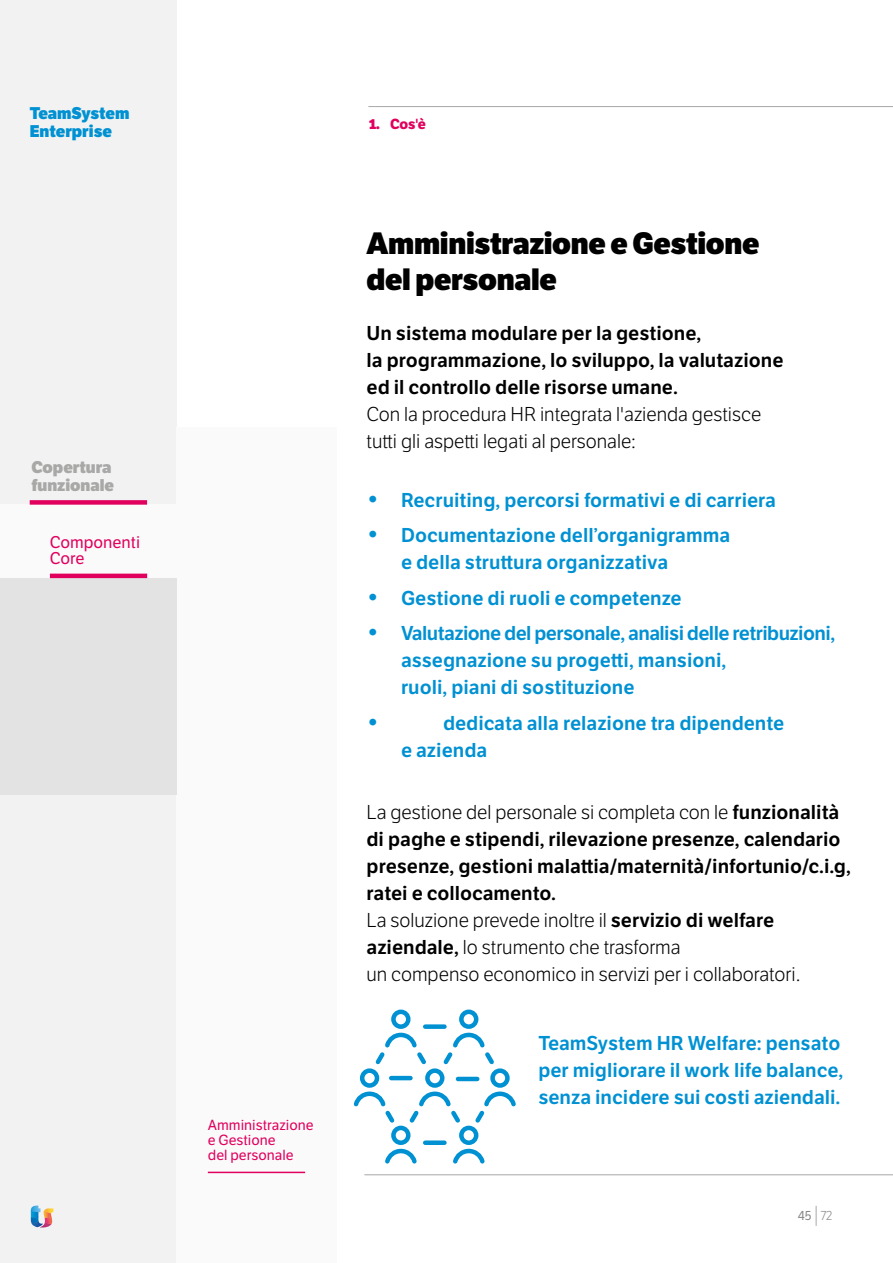
<style>
.page{position:relative;width:893px;height:1263px;background:#fff}
.page>*{position:absolute;margin:0;border:0;box-sizing:border-box;transform-origin:0 0}
.t1{font:800 30px/36px "LFT Etica";letter-spacing:-.01em;color:#000}
.t2{font:600 25.5px "LFT Etica";color:#0091d3}
.t3{font:600 19.5px/27px "LFT Etica";color:#000}
.t4{font:600 19.5px/27px "LFT Etica";color:#0091d3}
.t5{font:300 19.5px/27px "LFT Etica";color:#000}
.t6{font:800 16.5px/18px "LFT Etica";color:#0091d3}
.t7{font:800 16.5px/17.2px "LFT Etica";color:#a8a8a7}
.t8{font:16.5px/16.5px "LFT Etica";color:#e1005e}
.t9{font:14.25px/15px "LFT Etica";color:#e1005e}
.t10{font:700 14.25px "LFT Etica";color:#e1005e}
.t11{font:12.75px "LFT Etica";color:#878787}
.s1{font-weight:800}
.s2{font-size:25.5px}
.s3{font-weight:300}
</style>
<div class="page">
<svg style="left:816px;top:1206px;width:1px;height:20px"></svg>
<div style="left:0;top:0;width:177px;height:1263px;background:#f2f2f2"></div>
<div style="left:177px;top:428px;width:160px;height:835px;background:#fafafa"></div>
<hr style="left:364px;top:1174px;width:529px;height:1px;background:#a8a8a7">
<svg style="left:353px;top:1009px;width:163px;height:155px"></svg>
<svg style="left:31px;top:1205px;width:22px;height:22px"></svg>
<hr style="left:208px;top:1172px;width:97px;height:1px;background:#e1005e">
<hr style="left:368px;top:106px;width:525px;height:1px;background:#a8a8a7">
<div style="left:0;top:578px;width:177px;height:216px;background:#e3e3e3"></div>
<div style="left:0;top:505px;width:177px;height:73px;background:#fafafa"></div>
<hr style="left:50px;top:574px;width:97px;height:4px;background:#e1005e">
<div style="left:30px;top:500px;width:117px;height:5px;background:#e1005e"></div>
<p class="t6" style="left:30px;top:105px;width:101px">TeamSystem<br>Enterprise</p>
<p class="t7" style="left:32px;top:459px;width:84px">Copertura funzionale</p>
<p class="t8" style="left:50px;top:534px;width:92px">Componenti<br>Core</p>
<p class="t9" style="left:208px;top:1118px;width:107px">Amministrazione e Gestione<br>del personale</p>
<p class="t10" style="left:369px;top:116px;width:59px"><span class="s1">1.</span> Cos'è</p>
<h1 class="t1" style="left:367px;top:226px;width:394px">Amministrazione e Gestione del personale</h1>
<p class="t3" style="left:367px;top:320px;width:418px">Un sistema modulare per la gestione,<br>la programmazione, lo sviluppo, la valutazione ed il controllo delle risorse umane.</p>
<p class="t5" style="left:367px;top:402px;width:396px">Con la procedura HR integrata l'azienda gestisce tutti gli aspetti legati al personale:</p>
<p class="t4" style="left:367px;top:487px;width:411px"><span class="s2">•</span> Recruiting, percorsi formativi e di carriera</p>
<p class="t4" style="left:401px;top:522px;width:331px;text-indent:-34px"><span class="s2">•</span> Documentazione dell’organigramma e della struttura organizzativa</p>
<p class="t4" style="left:367px;top:585px;width:317px"><span class="s2">•</span> Gestione di ruoli e competenze</p>
<p class="t4" style="left:401px;top:620px;width:436px;text-indent:-34px"><span class="s2">•</span> Valutazione del personale, analisi delle retribuzioni, assegnazione su progetti, mansioni,<br>ruoli, piani di sostituzione</p>
<h2 class="t2" style="left:367px;top:705px;width:14px">•</h2>
<p class="t4" style="left:401px;top:710px;width:385px;text-indent:42px">dedicata alla relazione tra dipendente e azienda</p>
<p class="t3" style="left:367px;top:799px;width:486px"><span class="s3">La gestione del personale si completa con le</span> funzionalità di paghe e stipendi, rilevazione presenze, calendario presenze, gestioni malattia/maternità/infortunio/c.i.g, ratei e collocamento.<br><span class="s3">La soluzione prevede inoltre il</span> servizio di welfare aziendale, <span class="s3">lo strumento che trasforma<br>un compenso economico in servizi per i collaboratori.</span></p>
<p class="t4" style="left:538px;top:1030px;width:306px">TeamSystem HR Welfare: pensato per migliorare il work life balance, senza incidere sui costi aziendali.</p>
<p class="t11" style="left:798px;top:1208px;width:36px">45 <span class="s3">72</span></p>
</div>
